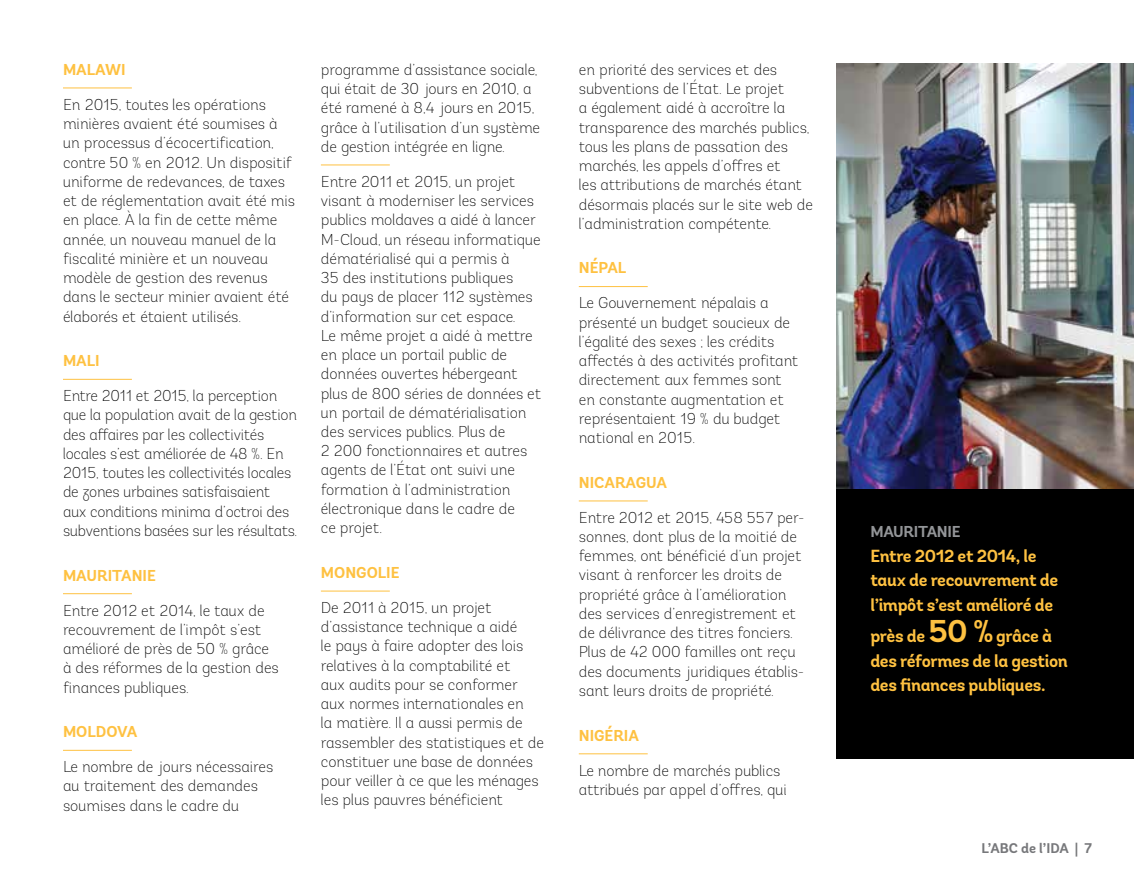
<style>
.page{position:relative;width:1134px;height:882px;background:#fff}
.page>*{position:absolute;margin:0;border:0;box-sizing:border-box;transform-origin:0 0}
.t1{font:700 17.5px/24.5px "Andes";letter-spacing:-.02em;color:#fec141}
.t2{font:200 15.75px/19.2px "Andes";letter-spacing:-.005em;color:#000}
.t3{font:700 15.75px "Andes";color:#fec141}
.t4{font:700 15.75px "Andes";color:#939598}
.t5{font:700 14px "Andes";color:#77787b}
.s1{font-size:31.5px}
</style>
<div class="page">
<hr style="left:63px;top:88px;width:69px;height:1px;background:#fec141">
<hr style="left:63px;top:379px;width:69px;height:1px;background:#fec141">
<hr style="left:63px;top:593px;width:69px;height:1px;background:#fec141">
<hr style="left:63px;top:750px;width:69px;height:1px;background:#fec141">
<hr style="left:321px;top:165px;width:69px;height:1px;background:#fec141">
<hr style="left:321px;top:591px;width:69px;height:1px;background:#fec141">
<hr style="left:579px;top:286px;width:69px;height:1px;background:#fec141">
<hr style="left:579px;top:501px;width:69px;height:1px;background:#fec141">
<hr style="left:579px;top:753px;width:69px;height:1px;background:#fec141">
<div style="left:837px;top:484px;width:297px;height:275px;background:#000"></div>
<img style="left:837px;top:63px;width:297px;height:425px">
<p class="t3" style="left:63px;top:60px;width:24px">Malawi</p>
<p class="t2" style="left:63px;top:95px;width:234px">En 2015, toutes les opérations minières avaient été soumises à un processus d’écocertification, contre 50 % en 2012. Un dispositif uniforme de redevances, de taxes et de réglementation avait été mis en place. À la fin de cette même année, un nouveau manuel de la fiscalité minière et un nouveau modèle de gestion des revenus dans le secteur minier avaient été élaborés et étaient utilisés.</p>
<p class="t3" style="left:63px;top:351px;width:22px">Mali</p>
<p class="t2" style="left:63px;top:386px;width:236px">Entre 2011 et 2015, la perception que la population avait de la gestion des affaires par les collectivités locales s’est améliorée de 48 %. En 2015, toutes les collectivités locales de zones urbaines satisfaisaient aux conditions minima d’octroi des subventions basées sur les résultats.</p>
<p class="t3" style="left:63px;top:565px;width:24px">Mauritani</p>
<p class="t3" style="left:147px;top:565px;width:10px">e</p>
<p class="t2" style="left:63px;top:601px;width:217px">Entre 2012 et 2014, le taux de recouvrement de l’impôt s’est amélioré de près de 50 % grâce à des réformes de la gestion des finances publiques.</p>
<p class="t3" style="left:63px;top:722px;width:66px">Moldova</p>
<p class="t2" style="left:63px;top:757px;width:212px">Le nombre de jours nécessaires au traitement des demandes soumises dans le cadre du</p>
<p class="t2" style="left:321px;top:60px;width:221px">programme d’assistance sociale, qui était de 30 jours en 2010, a été ramené à 8,4 jours en 2015, grâce à l’utilisation d’un système de gestion intégrée en ligne.</p>
<p class="t2" style="left:321px;top:172px;width:222px">Entre 2011 et 2015, un projet visant à moderniser les services publics moldaves a aidé à lancer<br>M-Cloud, un réseau informatique dématérialisé qui a permis à<br>35 des institutions publiques<br>du pays de placer 112 systèmes d’information sur cet espace.<br>Le même projet a aidé à mettre en place un portail public de données ouvertes hébergeant plus de 800 séries de données et un portail de dématérialisation des services publics. Plus de<br>2 200 fonctionnaires et autres agents de l’État ont suivi une formation à l’administration électronique dans le cadre de<br>ce projet.</p>
<p class="t3" style="left:321px;top:563px;width:80px">Mongoli e</p>
<p class="t2" style="left:321px;top:598px;width:225px">De 2011 à 2015, un projet d’assistance technique a aidé<br>le pays à faire adopter des lois relatives à la comptabilité et<br>aux audits pour se conformer aux normes internationales en<br>la matière. Il a aussi permis de rassembler des statistiques et de constituer une base de données pour veiller à ce que les ménages les plus pauvres bénéficient</p>
<p class="t2" style="left:579px;top:60px;width:236px">en priorité des services et des subventions de l’État. Le projet<br>a également aidé à accroître la transparence des marchés publics, tous les plans de passation des marchés, les appels d’offres et<br>les attributions de marchés étant désormais placés sur le site web de l’administration compétente.</p>
<p class="t3" style="left:579px;top:258px;width:30px">Népal</p>
<p class="t2" style="left:579px;top:294px;width:221px">Le Gouvernement népalais a présenté un budget soucieux de l’égalité des sexes ; les crédits affectés à des activités profitant directement aux femmes sont en constante augmentation et représentaient 19 % du budget national en 2015.</p>
<p class="t3" style="left:579px;top:473px;width:22px">Nicaragua</p>
<p class="t2" style="left:579px;top:508px;width:227px">Entre 2012 et 2015, 458 557 per&shy;sonnes, dont plus de la moitié de femmes, ont bénéficié d’un projet visant à renforcer les droits de propriété grâce à l’amélioration des services d’enregistrement et de délivrance des titres fonciers.<br>Plus de 42 000 familles ont reçu des documents juridiques établis&shy;sant leurs droits de propriété.</p>
<p class="t3" style="left:579px;top:725px;width:44px">Nigéria</p>
<p class="t2" style="left:579px;top:761px;width:210px">Le nombre de marchés publics attribués par appel d’offres, qui</p>
<p class="t4" style="left:870px;top:522px;width:23px">Mauritani</p>
<p class="t4" style="left:952px;top:522px;width:10px">e</p>
<p class="t1" style="left:870px;top:544px;width:189px">Entre 2012 et 2014, le taux de recouvrement de l’impôt s’est amélioré de</p>
<p class="t1" style="left:870px;top:624px;width:199px">près de <span class="s1">50 %</span> grâce à des réformes de la gestion des finances publiques.</p>
<p class="t5" style="left:981px;top:840px;width:112px">L’ABC de l’IDA | 7</p>
</div>
